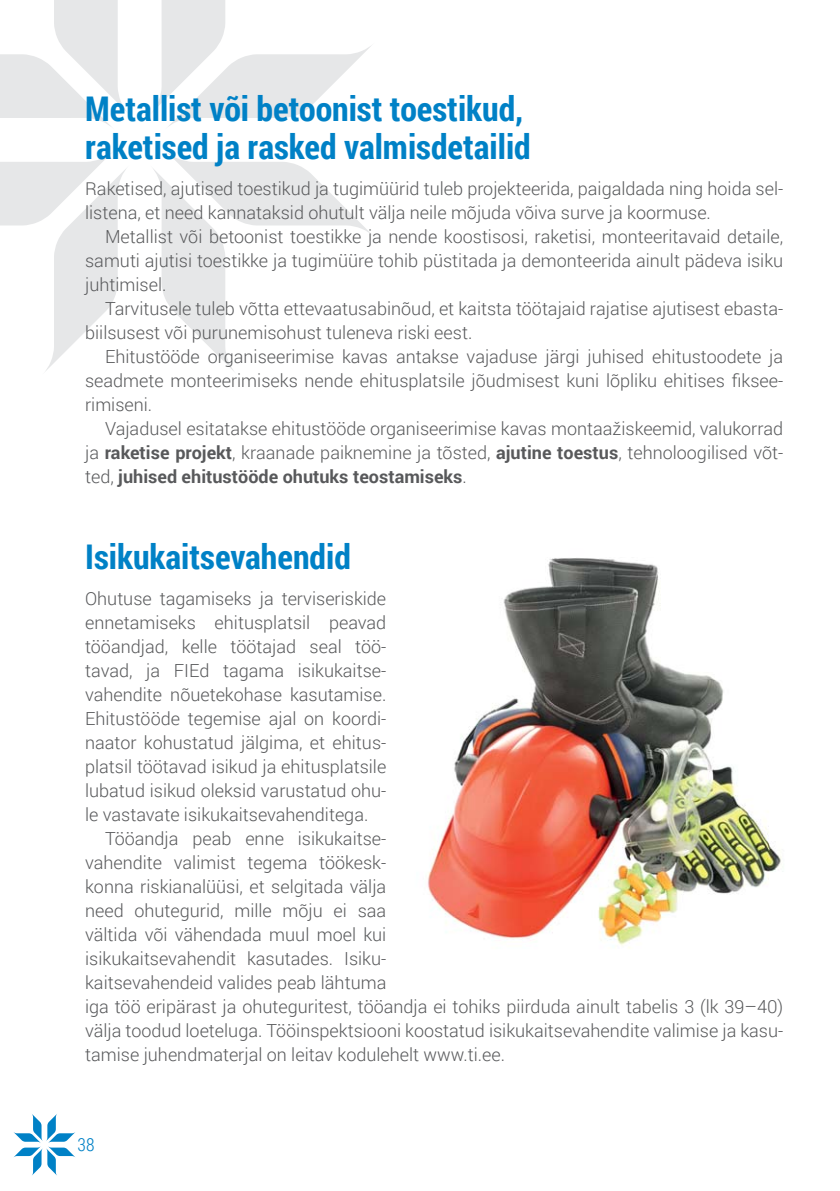
<style>
.page{position:relative;width:840px;height:1191px;background:#fff}
.page>*{position:absolute;margin:0;border:0;box-sizing:border-box;transform-origin:0 0}
.t1{font:700 34px/38px "Roboto Condensed";color:#0081c6}
.t2{font:300 18px/24px "Roboto";color:#58595b;text-align:justify}
.t3{font:300 18px "Roboto Condensed";color:#0081c6}
.s1{font-weight:700}
</style>
<div class="page">
<svg style="left:13px;top:1114px;width:62px;height:61px"></svg>
<svg style="left:153px;top:0;width:218px;height:127px"></svg>
<svg style="left:0;top:153px;width:126px;height:218px"></svg>
<svg style="left:0;top:0;width:126px;height:126px"></svg>
<svg style="left:153px;top:153px;width:218px;height:218px"></svg>
<img style="left:427px;top:558px;width:355px;height:390px">
<h1 class="t1" style="left:85px;top:88px;width:447px">Metallist või betoonist toestikud, raketised ja rasked valmisdetailid</h1>
<p class="t2" style="left:85px;top:176px;width:699px">Raketised, ajutised toestikud ja tugimüürid tuleb projekteerida, paigaldada ning hoida sel&shy;listena, et need kannataksid ohutult välja neile mõjuda võiva surve ja koormuse.</p>
<p class="t2" style="left:85px;top:224px;width:699px;text-indent:20px">Metallist või betoonist toestikke ja nende koostisosi, raketisi, monteeritavaid detaile, samuti ajutisi toestikke ja tugimüüre tohib püstitada ja demonteerida ainult pädeva isiku juhtimisel.</p>
<p class="t2" style="left:85px;top:296px;width:699px;text-indent:20px">Tarvitusele tuleb võtta ettevaatusabinõud, et kaitsta töötajaid rajatise ajutisest ebasta&shy;biilsusest või purunemisohust tuleneva riski eest.</p>
<p class="t2" style="left:85px;top:344px;width:699px;text-indent:20px">Ehitustööde organiseerimise kavas antakse vajaduse järgi juhised ehitustoodete ja seadmete monteerimiseks nende ehitusplatsile jõudmisest kuni lõpliku ehitises fiksee&shy;rimiseni.</p>
<p class="t2" style="left:85px;top:416px;width:699px;text-indent:20px">Vajadusel esitatakse ehitustööde organiseerimise kavas montaažiskeemid, valukorrad ja <span class="s1">raketise projekt</span>, kraanade paiknemine ja tõsted, <span class="s1">ajutine toestus</span>, tehnoloogilised võt&shy;ted, <span class="s1">juhised ehitustööde ohutuks teostamiseks</span>.</p>
<h1 class="t1" style="left:85px;top:536px;width:267px">Isikukaitsevahendid</h1>
<p class="t2" style="left:85px;top:586px;width:302px">Ohutuse tagamiseks ja terviseriskide</p>
<p class="t2" style="left:85px;top:610px;width:302px">ennetamiseks ehitusplatsil peavad</p>
<p class="t2" style="left:85px;top:634px;width:302px">tööandjad, kelle töötajad seal töö-</p>
<p class="t2" style="left:85px;top:658px;width:302px">tavad, ja FIEd tagama isikukaitse-</p>
<p class="t2" style="left:85px;top:682px;width:302px">vahendite nõuetekohase kasutamise.</p>
<p class="t2" style="left:85px;top:706px;width:302px">Ehitustööde tegemise ajal on koordi-</p>
<p class="t2" style="left:85px;top:730px;width:302px">naator kohustatud jälgima, et ehitus-</p>
<p class="t2" style="left:85px;top:754px;width:302px">platsil töötavad isikud ja ehitusplatsile</p>
<p class="t2" style="left:85px;top:778px;width:302px">lubatud isikud oleksid varustatud ohu-</p>
<p class="t2" style="left:85px;top:802px;width:284px">le vastavate isikukaitsevahenditega.</p>
<p class="t2" style="left:105px;top:826px;width:283px">Tööandja peab enne isikukaitse-</p>
<p class="t2" style="left:85px;top:850px;width:302px">vahendite valimist tegema töökesk-</p>
<p class="t2" style="left:85px;top:874px;width:302px">konna riskianalüüsi, et selgitada välja</p>
<p class="t2" style="left:85px;top:898px;width:302px">need ohutegurid, mille mõju ei saa</p>
<p class="t2" style="left:85px;top:922px;width:302px">vältida või vähendada muul moel kui</p>
<p class="t2" style="left:85px;top:946px;width:302px">isikukaitsevahendit kasutades. Isiku-</p>
<p class="t2" style="left:85px;top:970px;width:302px">kaitsevahendeid valides peab lähtuma</p>
<p class="t2" style="left:85px;top:994px;width:699px">iga töö eripärast ja ohuteguritest, tööandja ei tohiks piirduda ainult tabelis 3 (lk 39–40)</p>
<p class="t2" style="left:85px;top:1018px;width:699px">välja toodud loeteluga. Tööinspektsiooni koostatud isikukaitsevahendite valimise ja kasu-</p>
<p class="t2" style="left:85px;top:1042px;width:421px">tamise juhendmaterjal on leitav kodulehelt www.ti.ee.</p>
<p class="t3" style="left:78px;top:1132px;width:18px">38</p>
</div>
